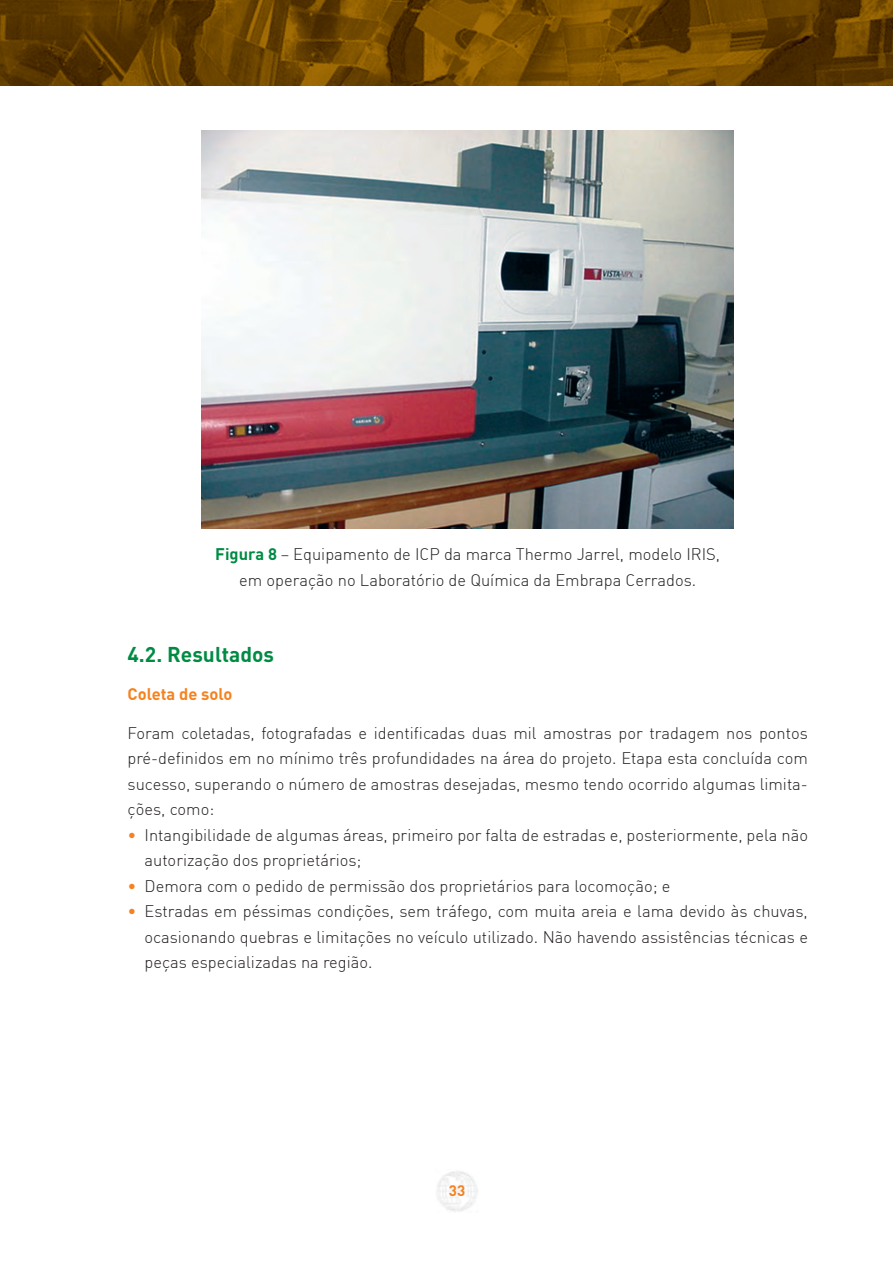
<style>
.page{position:relative;width:893px;height:1263px;background:#fff}
.page>*{position:absolute;margin:0;border:0;box-sizing:border-box;transform-origin:0 0}
.t1{font:700 21px "DIN";color:#008b43}
.t2{font:16.5px/25.5px "DIN Light Alternate";color:#231f20;text-align:justify}
.t3{font:700 16.5px "DIN";color:#f58220}
.t4{font:700 15px "DIN";color:#f58220}
.s1{font-family:"DIN";font-weight:700;color:#008b43}
.s2{color:#f58220}
</style>
<div class="page">
<img style="left:0;top:0;width:893px;height:85px">
<img style="left:202px;top:131px;width:531px;height:398px">
<p class="t2" style="left:215px;top:541px;width:506px;text-align:center"><span class="s1">Figura 8</span> – Equipamento de ICP da marca Thermo Jarrel, modelo IRIS, em operação no Laboratório de Química da Embrapa Cerrados.</p>
<p class="t1" style="left:128px;top:641px;width:148px">4.2. Resultados</p>
<p class="t3" style="left:128px;top:684px;width:106px">Coleta de solo</p>
<p class="t2" style="left:128px;top:720px;width:682px">Foram coletadas, fotografadas e identificadas duas mil amostras por tradagem nos pontos pré-definidos em no mínimo três profundidades na área do projeto. Etapa esta concluída com sucesso, superando o número de amostras desejadas, mesmo tendo ocorrido algumas limita&shy;ções, como:</p>
<p class="t2" style="left:145px;top:822px;width:665px;text-indent:-17px"><span class="s2">•</span> Intangibilidade de algumas áreas, primeiro por falta de estradas e, posteriormente, pela não autorização dos proprietários;</p>
<p class="t2" style="left:128px;top:873px;width:544px"><span class="s2">•</span> Demora com o pedido de permissão dos proprietários para locomoção; e</p>
<p class="t2" style="left:145px;top:898px;width:665px;text-indent:-17px"><span class="s2">•</span> Estradas em péssimas condições, sem tráfego, com muita areia e lama devido às chuvas, ocasionando quebras e limitações no veículo utilizado. Não havendo assistências técnicas e peças especializadas na região.</p>
<p class="t4" style="left:449px;top:1180px;width:18px">33</p>
</div>
